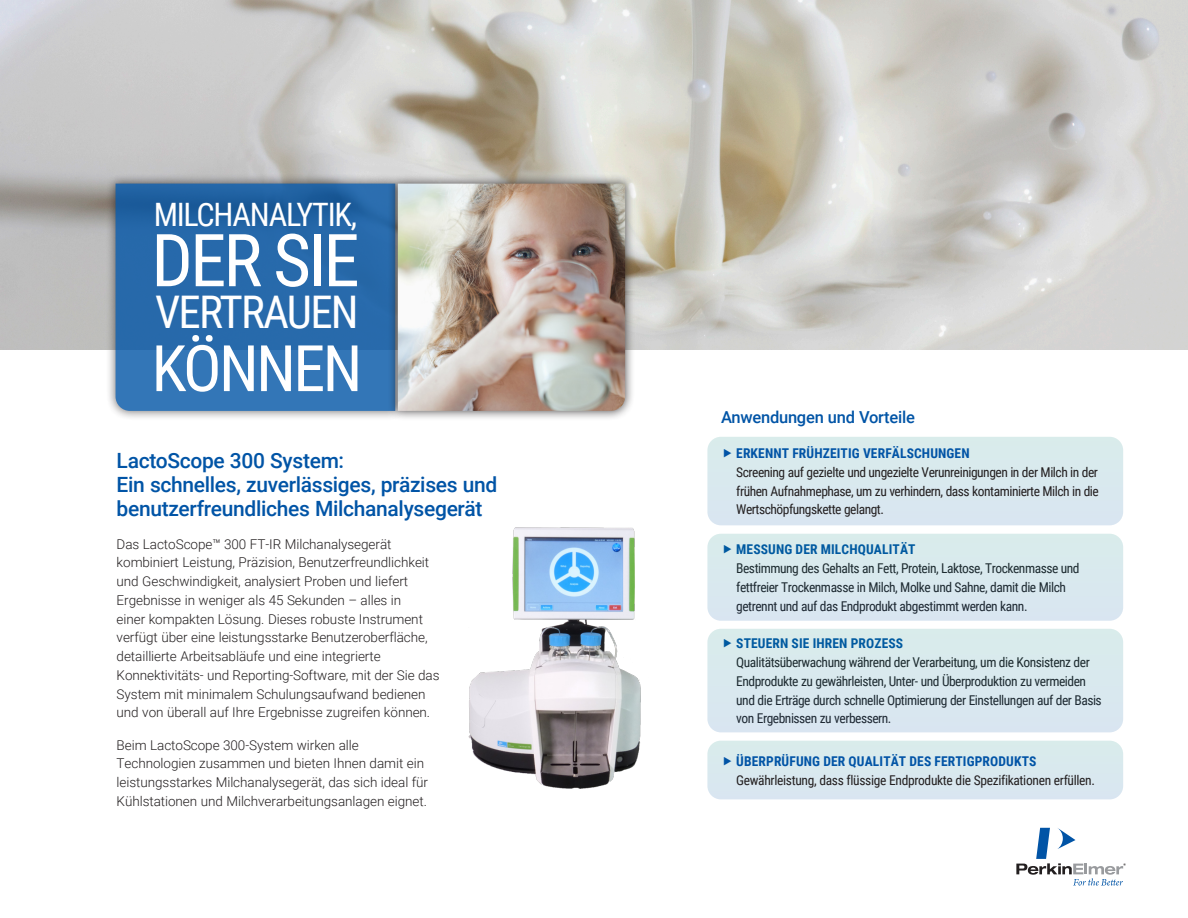
<style>
.page{position:relative;width:1188px;height:918px;background:#fff}
.page>*{position:absolute;margin:0;border:0;box-sizing:border-box;transform-origin:0 0}
.t1{font:73.05px "Roboto Condensed";letter-spacing:-.04em;color:#fff}
.t2{font:64.2px "Roboto Condensed";letter-spacing:-.04em;color:#fff}
.t3{font:45px "Roboto Condensed";letter-spacing:-.04em;color:#fff}
.t4{font:32.25px "Roboto Condensed";letter-spacing:-.04em;color:#fff}
.Intro_Head{font:500 21px/24px "Roboto";letter-spacing:-.015em;color:#0154a6}
.Intro_Head-2{font:500 16.5px "Roboto";letter-spacing:-.015em;color:#0154a6}
.t5{font:300 13.5px/18.8px "Roboto";letter-spacing:-.005em;color:#231f20}
.t6{font:13.5px/18.8px "Roboto Condensed";letter-spacing:-.035em;color:#231f20}
.t7{font:700 13.5px "Roboto Condensed";letter-spacing:.01em;color:#0154a6}
</style>
<div class="page">
<div style="left:707px;top:437px;width:416px;height:88px;background:#d9e9ee;border-radius:14px"></div>
<img style="left:0;top:0;width:1188px;height:350px">
<div style="left:106px;top:174px;width:299px;height:247px;background:#231f20;opacity:.75"></div>
<svg style="left:116px;top:184px;width:272px;height:227px;background:#286bac"></svg>
<div style="left:388px;top:174px;width:247px;height:247px;background:#231f20;opacity:.75"></div>
<img style="left:398px;top:184px;width:227px;height:227px">
<div style="left:707px;top:534px;width:416px;height:87px;background:#d9e9ee;border-radius:14px"></div>
<div style="left:707px;top:629px;width:416px;height:103px;background:#d9e9ee;border-radius:14px"></div>
<div style="left:707px;top:741px;width:416px;height:58px;background:#d9e9ee;border-radius:14px"></div>
<svg style="left:1016px;top:828px;width:110px;height:58px"></svg>
<img style="left:468px;top:527px;width:173px;height:262px">
<p class="t4" style="left:154px;top:192px;width:205px">MILCHANALYTIK,</p>
<p class="t1" style="left:151px;top:209px;width:210px">DER SIE</p>
<p class="t3" style="left:155px;top:281px;width:205px">VERTRAUEN</p>
<p class="t2" style="left:152px;top:323px;width:212px">KÖNNEN</p>
<p class="Intro_Head" style="left:117px;top:448px;width:229px">LactoScope 300 System:</p>
<p class="Intro_Head" style="left:117px;top:472px;width:382px">Ein schnelles, zuverlässiges, präzises und benutzerfreundliches Milchanalysegerät</p>
<p class="t5" style="left:117px;top:534px;width:324px">Das LactoScope™ 300 FT-IR Milchanalysegerät kombiniert Leistung, Präzision, Benutzerfreundlichkeit und Geschwindigkeit, analysiert Proben und liefert Ergebnisse in weniger als 45 Sekunden – alles in<br>einer kompakten Lösung. Dieses robuste Instrument verfügt über eine leistungsstarke Benutzeroberfläche, detaillierte Arbeitsabläufe und eine integrierte Konnektivitäts- und Reporting-Software, mit der Sie das System mit minimalem Schulungsaufwand bedienen und von überall auf Ihre Ergebnisse zugreifen können.</p>
<p class="t5" style="left:117px;top:735px;width:313px">Beim LactoScope 300-System wirken alle Technologien zusammen und bieten Ihnen damit ein leistungsstarkes Milchanalysegerät, das sich ideal für Kühlstationen und Milchverarbeitungsanlagen eignet.</p>
<p class="Intro_Head-2" style="left:721px;top:406px;width:195px">Anwendungen und Vorteile</p>
<p class="t7" style="left:736px;top:444px;width:235px">ERKENNT FRÜHZEITIG VERFÄLSCHUNGEN</p>
<p class="t6" style="left:736px;top:462px;width:364px;text-align:justify">Screening auf gezielte und ungezielte Verunreinigungen in der Milch in der frühen Aufnahmephase, um zu verhindern, dass kontaminierte Milch in die Wertschöpfungskette gelangt.</p>
<p class="t7" style="left:736px;top:540px;width:181px">MESSUNG DER MILCHQUALITÄT</p>
<p class="t6" style="left:736px;top:558px;width:345px">Bestimmung des Gehalts an Fett, Protein, Laktose, Trockenmasse und fettfreier Trockenmasse in Milch, Molke und Sahne, damit die Milch getrennt und auf das Endprodukt abgestimmt werden kann.</p>
<p class="t7" style="left:736px;top:634px;width:168px">STEUERN SIE IHREN PROZESS</p>
<p class="t6" style="left:736px;top:652px;width:367px">Qualitätsüberwachung während der Verarbeitung, um die Konsistenz der Endprodukte zu gewährleisten, Unter- und Überproduktion zu vermeiden und die Erträge durch schnelle Optimierung der Einstellungen auf der Basis von Ergebnissen zu verbessern.</p>
<p class="t7" style="left:736px;top:752px;width:302px">ÜBERPRÜFUNG DER QUALITÄT DES FERTIGPRODUKTS</p>
<p class="t6" style="left:736px;top:770px;width:360px">Gewährleistung, dass flüssige Endprodukte die Spezifikationen erfüllen.</p>
</div>
